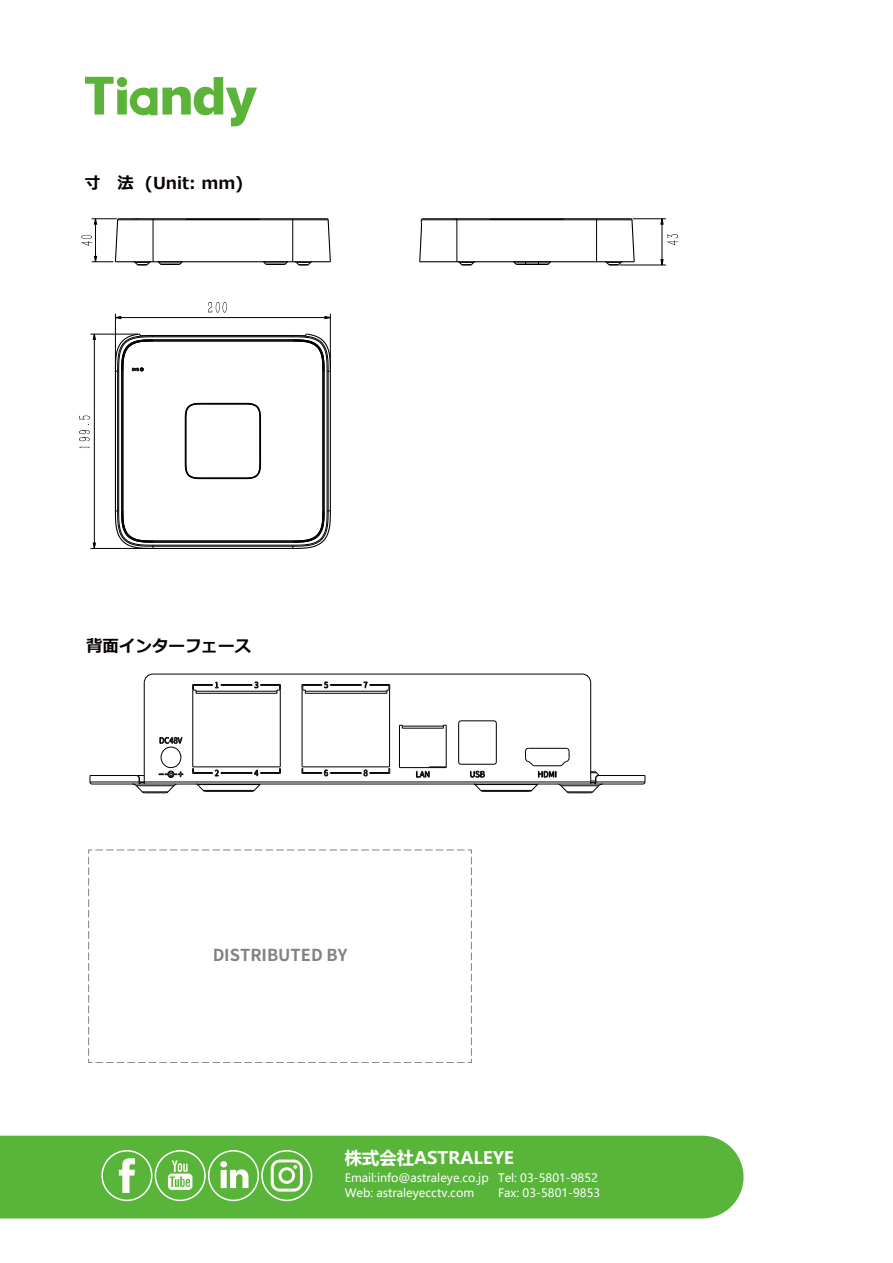
<style>
.page{position:relative;width:893px;height:1263px;background:#fff}
.page>*{position:absolute;margin:0;border:0;box-sizing:border-box;transform-origin:0 0}
.t1{font:700 17.25px "Microsoft Ya Hei";color:#fff}
.t2{font:700 16.5px "Meiryo";color:#070102}
.t3{font:700 16.5px "Source Han Sans CN";color:#070102}
.t4{font:11.55px/14.5px "Microsoft Ya Hei";color:#fff}
.s1{font-style:inherit}
</style>
<div class="page">
<svg style="left:88px;top:850px;width:384px;height:213px"></svg>
<svg style="left:85px;top:77px;width:172px;height:49px"></svg>
<svg style="left:667px;top:234px;width:11px;height:11px"></svg>
<svg style="left:660px;top:259px;width:4px;height:6px"></svg>
<svg style="left:660px;top:218px;width:4px;height:7px"></svg>
<svg style="left:79px;top:416px;width:11px;height:32px"></svg>
<svg style="left:93px;top:333px;width:3px;height:7px"></svg>
<svg style="left:93px;top:542px;width:3px;height:6px"></svg>
<svg style="left:208px;top:302px;width:19px;height:11px"></svg>
<svg style="left:116px;top:316px;width:6px;height:3px"></svg>
<svg style="left:324px;top:316px;width:6px;height:3px"></svg>
<hr style="left:115px;top:371px;width:1px;height:140px;background:#000">
<hr style="left:117px;top:371px;width:1px;height:140px;background:#000">
<hr style="left:118px;top:371px;width:1px;height:140px;background:#000">
<hr style="left:121px;top:371px;width:1px;height:140px;background:#000">
<hr style="left:122px;top:371px;width:1px;height:140px;background:#000">
<hr style="left:153px;top:548px;width:140px;height:1px;background:#000">
<hr style="left:153px;top:546px;width:140px;height:1px;background:#000">
<hr style="left:153px;top:545px;width:140px;height:1px;background:#000">
<hr style="left:153px;top:542px;width:140px;height:1px;background:#000">
<hr style="left:123px;top:371px;width:1px;height:140px;background:#000">
<hr style="left:153px;top:541px;width:140px;height:1px;background:#000">
<hr style="left:260px;top:419px;width:1px;height:43px;background:#000">
<hr style="left:322px;top:371px;width:1px;height:140px;background:#000">
<hr style="left:323px;top:371px;width:1px;height:140px;background:#000">
<hr style="left:324px;top:371px;width:1px;height:140px;background:#000">
<hr style="left:153px;top:341px;width:140px;height:1px;background:#000">
<hr style="left:153px;top:340px;width:140px;height:1px;background:#000">
<hr style="left:153px;top:339px;width:140px;height:1px;background:#000">
<hr style="left:327px;top:371px;width:1px;height:140px;background:#000">
<hr style="left:328px;top:371px;width:1px;height:140px;background:#000">
<hr style="left:330px;top:371px;width:1px;height:140px;background:#000">
<hr style="left:153px;top:337px;width:140px;height:1px;background:#000">
<hr style="left:153px;top:219px;width:1px;height:43px;background:#000">
<hr style="left:115px;top:261px;width:215px;height:1px;background:#000">
<hr style="left:118px;top:220px;width:210px;height:1px;background:#000">
<hr style="left:119px;top:218px;width:208px;height:1px;background:#000">
<hr style="left:292px;top:219px;width:1px;height:43px;background:#000">
<hr style="left:457px;top:219px;width:1px;height:43px;background:#000">
<hr style="left:420px;top:261px;width:214px;height:1px;background:#000">
<hr style="left:421px;top:220px;width:211px;height:1px;background:#000">
<hr style="left:422px;top:218px;width:209px;height:1px;background:#000">
<hr style="left:596px;top:219px;width:1px;height:43px;background:#000">
<svg style="left:326px;top:218px;width:5px;height:45px"></svg>
<svg style="left:630px;top:218px;width:5px;height:45px"></svg>
<hr style="left:153px;top:335px;width:140px;height:1px;background:#000">
<svg style="left:292px;top:333px;width:39px;height:39px"></svg>
<svg style="left:114px;top:510px;width:40px;height:39px"></svg>
<svg style="left:292px;top:510px;width:39px;height:39px"></svg>
<svg style="left:419px;top:218px;width:5px;height:45px"></svg>
<hr style="left:94px;top:334px;width:1px;height:214px;background:#000">
<hr style="left:115px;top:314px;width:1px;height:55px;background:#000">
<hr style="left:90px;top:548px;width:61px;height:1px;background:#000">
<hr style="left:330px;top:314px;width:1px;height:55px;background:#000">
<hr style="left:90px;top:334px;width:47px;height:1px;background:#000">
<hr style="left:115px;top:317px;width:215px;height:1px;background:#000">
<svg style="left:81px;top:218px;width:39px;height:45px"></svg>
<hr style="left:620px;top:265px;width:46px;height:1px;background:#000">
<hr style="left:633px;top:219px;width:33px;height:1px;background:#000">
<hr style="left:662px;top:219px;width:1px;height:46px;background:#000">
<hr style="left:185px;top:419px;width:1px;height:43px;background:#000">
<hr style="left:201px;top:477px;width:43px;height:2px;background:#000">
<hr style="left:259px;top:419px;width:1px;height:43px;background:#000">
<hr style="left:201px;top:403px;width:43px;height:1px;background:#000">
<hr style="left:186px;top:219px;width:74px;height:1px;background:#000">
<hr style="left:490px;top:219px;width:74px;height:1px;background:#000">
<svg style="left:243px;top:461px;width:19px;height:19px"></svg>
<svg style="left:184px;top:461px;width:18px;height:19px"></svg>
<svg style="left:184px;top:402px;width:18px;height:19px"></svg>
<svg style="left:243px;top:402px;width:19px;height:19px"></svg>
<hr style="left:516px;top:264px;width:32px;height:1px;background:#000">
<hr style="left:514px;top:262px;width:36px;height:1px;background:#000">
<svg style="left:133px;top:260px;width:51px;height:6px"></svg>
<svg style="left:262px;top:260px;width:51px;height:6px"></svg>
<svg style="left:604px;top:261px;width:19px;height:5px"></svg>
<svg style="left:457px;top:261px;width:19px;height:5px"></svg>
<svg style="left:546px;top:261px;width:6px;height:4px"></svg>
<svg style="left:512px;top:261px;width:6px;height:4px"></svg>
<svg style="left:114px;top:331px;width:40px;height:41px"></svg>
<hr style="left:144px;top:683px;width:1px;height:101px;background:#000">
<hr style="left:192px;top:690px;width:1px;height:77px;background:#000">
<hr style="left:280px;top:690px;width:1px;height:77px;background:#000">
<hr style="left:302px;top:690px;width:1px;height:77px;background:#000">
<hr style="left:483px;top:791px;width:46px;height:1px;background:#000">
<hr style="left:205px;top:791px;width:47px;height:1px;background:#000">
<hr style="left:481px;top:790px;width:51px;height:1px;background:#000">
<hr style="left:203px;top:790px;width:51px;height:1px;background:#000">
<hr style="left:92px;top:784px;width:551px;height:1px;background:#000">
<hr style="left:139px;top:782px;width:452px;height:1px;background:#000">
<hr style="left:90px;top:782px;width:49px;height:1px;background:#000">
<hr style="left:596px;top:782px;width:49px;height:1px;background:#000">
<hr style="left:90px;top:775px;width:46px;height:1px;background:#000">
<hr style="left:598px;top:775px;width:47px;height:1px;background:#000">
<hr style="left:330px;top:773px;width:31px;height:1px;background:#000">
<hr style="left:221px;top:773px;width:31px;height:1px;background:#000">
<hr style="left:221px;top:772px;width:31px;height:1px;background:#000">
<hr style="left:330px;top:772px;width:31px;height:1px;background:#000">
<hr style="left:399px;top:767px;width:47px;height:1px;background:#000">
<hr style="left:193px;top:766px;width:87px;height:1px;background:#000">
<hr style="left:302px;top:766px;width:87px;height:1px;background:#000">
<hr style="left:461px;top:764px;width:33px;height:1px;background:#000">
<hr style="left:402px;top:728px;width:41px;height:1px;background:#000">
<hr style="left:402px;top:726px;width:41px;height:1px;background:#000">
<hr style="left:461px;top:720px;width:33px;height:1px;background:#000">
<hr style="left:389px;top:690px;width:1px;height:77px;background:#000">
<hr style="left:399px;top:725px;width:1px;height:43px;background:#000">
<hr style="left:305px;top:693px;width:82px;height:1px;background:#000">
<hr style="left:196px;top:693px;width:81px;height:1px;background:#000">
<hr style="left:305px;top:691px;width:82px;height:1px;background:#000">
<hr style="left:196px;top:691px;width:81px;height:1px;background:#000">
<hr style="left:330px;top:685px;width:31px;height:1px;background:#000">
<hr style="left:221px;top:685px;width:31px;height:1px;background:#000">
<hr style="left:221px;top:684px;width:31px;height:1px;background:#000">
<hr style="left:330px;top:684px;width:31px;height:1px;background:#000">
<hr style="left:153px;top:674px;width:429px;height:1px;background:#000">
<hr style="left:446px;top:725px;width:1px;height:43px;background:#000">
<hr style="left:458px;top:723px;width:1px;height:39px;background:#000">
<hr style="left:496px;top:723px;width:1px;height:39px;background:#000">
<hr style="left:590px;top:683px;width:1px;height:101px;background:#000">
<svg style="left:89px;top:775px;width:4px;height:10px"></svg>
<svg style="left:196px;top:783px;width:10px;height:9px"></svg>
<div style="left:161px;top:747px;width:20px;height:21px;border:1px solid #000;border-radius:50%"></div>
<svg style="left:251px;top:783px;width:10px;height:9px"></svg>
<svg style="left:143px;top:673px;width:10px;height:11px"></svg>
<svg style="left:642px;top:775px;width:4px;height:10px"></svg>
<svg style="left:581px;top:673px;width:10px;height:11px"></svg>
<svg style="left:192px;top:768px;width:30px;height:9px"></svg>
<svg style="left:192px;top:681px;width:30px;height:12px"></svg>
<svg style="left:361px;top:681px;width:29px;height:12px"></svg>
<svg style="left:416px;top:766px;width:30px;height:12px"></svg>
<svg style="left:252px;top:768px;width:29px;height:8px"></svg>
<svg style="left:301px;top:768px;width:30px;height:9px"></svg>
<svg style="left:470px;top:770px;width:15px;height:22px"></svg>
<svg style="left:301px;top:682px;width:30px;height:11px"></svg>
<svg style="left:361px;top:768px;width:29px;height:9px"></svg>
<svg style="left:159px;top:736px;width:24px;height:13px"></svg>
<svg style="left:252px;top:681px;width:29px;height:14px"></svg>
<svg style="left:525px;top:747px;width:78px;height:46px"></svg>
<svg style="left:132px;top:770px;width:52px;height:23px"></svg>
<div style="left:0;top:1136px;width:743px;height:82px;background:#58b539"></div>
<div style="left:101px;top:1150px;width:51px;height:51px;border:2px solid #fff;border-radius:50%"></div>
<svg style="left:119px;top:1158px;width:16px;height:35px"></svg>
<div style="left:155px;top:1150px;width:51px;height:51px;border:2px solid #fff;border-radius:50%"></div>
<svg style="left:168px;top:1160px;width:24px;height:30px"></svg>
<div style="left:208px;top:1150px;width:51px;height:51px;border:2px solid #fff;border-radius:50%"></div>
<svg style="left:220px;top:1161px;width:28px;height:27px"></svg>
<div style="left:261px;top:1150px;width:51px;height:51px;border:2px solid #fff;border-radius:50%"></div>
<svg style="left:271px;top:1159px;width:32px;height:33px"></svg>
<h2 class="t2" style="left:84px;top:172px;width:160px">寸　法 (Unit: mm)</h2>
<h2 class="t2" style="left:86px;top:634px;width:166px">背面インターフェース</h2>
<h2 class="t3" style="left:212px;top:945px;width:136px">DISTRIBUTED BY</h2>
<h1 class="t1" style="left:345px;top:1146px;width:171px"><span class="s1">株式会社</span>ASTRALEYE</h1>
<p class="t4" style="left:345px;top:1170px;width:145px">Email:info@astraleye.co.jp<br>Web: astraleyecctv.com</p>
<p class="t4" style="left:498px;top:1170px;width:104px;line-height:15px">Tel: 03-5801-9852<br>Fax: 03-5801-9853</p>
</div>
